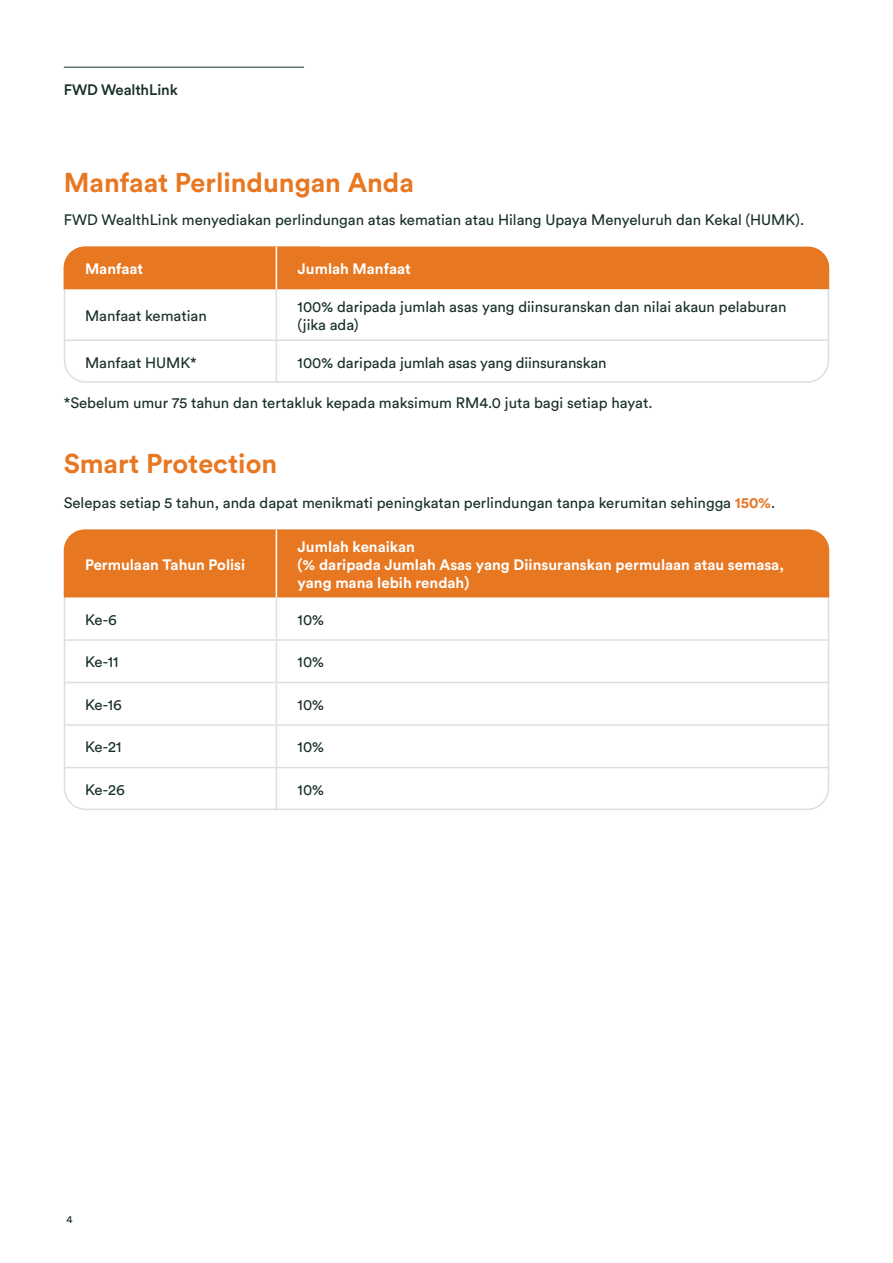
<style>
.page{position:relative;width:893px;height:1263px;background:#fff}
.page>*{position:absolute;margin:0;border:0;box-sizing:border-box;transform-origin:0 0}
.t1{font:700 27px "FWD Circular";color:#e87722}
.t2{font:15px/18px "FWD Circular";color:#183028}
.t3{font:700 15px/18px "FWD Circular";color:#fff}
.t4{font:500 15px "FWD Circular";letter-spacing:-.005em;color:#183028}
.t5{font:10.5px "FWD Circular";color:#183028}
.s1{font-weight:700;color:#e87722}
</style>
<div class="page">
<hr style="left:64px;top:67px;width:240px;height:1px;background:#183028">
<div style="left:64px;top:247px;width:765px;height:136px;border:2px solid #dbdfe1;border-radius:21px"></div>
<div style="left:64px;top:529px;width:765px;height:68px;background:#e87722"></div>
<div style="left:64px;top:247px;width:765px;height:42px;background:#e87722"></div>
<hr style="left:276px;top:289px;width:1px;height:50px;background:#dbdfe1">
<hr style="left:64px;top:339px;width:212px;height:2px;background:#dbdfe1">
<hr style="left:276px;top:339px;width:553px;height:2px;background:#dbdfe1">
<hr style="left:276px;top:341px;width:1px;height:42px;background:#dbdfe1">
<hr style="left:276px;top:247px;width:1px;height:42px;background:#fff">
<hr style="left:276px;top:597px;width:1px;height:42px;background:#dbdfe1">
<hr style="left:64px;top:639px;width:212px;height:2px;background:#dbdfe1">
<hr style="left:276px;top:639px;width:553px;height:2px;background:#dbdfe1">
<hr style="left:276px;top:641px;width:1px;height:41px;background:#dbdfe1">
<hr style="left:64px;top:682px;width:212px;height:1px;background:#dbdfe1">
<hr style="left:276px;top:682px;width:553px;height:1px;background:#dbdfe1">
<hr style="left:276px;top:683px;width:1px;height:41px;background:#dbdfe1">
<hr style="left:64px;top:724px;width:212px;height:2px;background:#dbdfe1">
<hr style="left:276px;top:724px;width:553px;height:2px;background:#dbdfe1">
<hr style="left:276px;top:726px;width:1px;height:41px;background:#dbdfe1">
<hr style="left:64px;top:767px;width:212px;height:1px;background:#dbdfe1">
<hr style="left:276px;top:767px;width:553px;height:1px;background:#dbdfe1">
<hr style="left:276px;top:768px;width:1px;height:42px;background:#dbdfe1">
<hr style="left:276px;top:529px;width:1px;height:68px;background:#fff">
<p class="t4" style="left:64px;top:79px;width:116px">FWD WealthLink</p>
<h1 class="t1" style="left:64px;top:164px;width:352px">Manfaat Perlindungan Anda</h1>
<p class="t2" style="left:64px;top:210px;width:742px">FWD WealthLink menyediakan perlindungan atas kematian atau Hilang Upaya Menyeluruh dan Kekal (HUMK).</p>
<p class="t3" style="left:85px;top:259px;width:60px">Manfaat</p>
<p class="t3" style="left:298px;top:259px;width:115px">Jumlah Manfaat</p>
<p class="t2" style="left:85px;top:306px;width:123px">Manfaat kematian</p>
<p class="t2" style="left:298px;top:297px;width:490px">100% daripada jumlah asas yang diinsuranskan dan nilai akaun pelaburan (jika ada)</p>
<p class="t2" style="left:85px;top:353px;width:113px">Manfaat HUMK*</p>
<p class="t2" style="left:298px;top:353px;width:310px">100% daripada jumlah asas yang diinsuranskan</p>
<p class="t2" style="left:64px;top:393px;width:590px">*Sebelum umur 75 tahun dan tertakluk kepada maksimum RM4.0 juta bagi setiap hayat.</p>
<h1 class="t1" style="left:64px;top:445px;width:215px">Smart Protection</h1>
<p class="t2" style="left:64px;top:493px;width:713px">Selepas setiap 5 tahun, anda dapat menikmati peningkatan perlindungan tanpa kerumitan sehingga <span class="s1">150%</span>.</p>
<p class="t3" style="left:85px;top:555px;width:162px">Permulaan Tahun Polisi</p>
<p class="t3" style="left:298px;top:537px;width:488px">Jumlah kenaikan<br>(% daripada Jumlah Asas yang Diinsuranskan permulaan atau semasa, yang mana lebih rendah)</p>
<p class="t2" style="left:85px;top:610px;width:33px">Ke-6</p>
<p class="t2" style="left:298px;top:610px;width:28px">10%</p>
<p class="t2" style="left:85px;top:652px;width:35px">Ke-11</p>
<p class="t2" style="left:298px;top:652px;width:28px">10%</p>
<p class="t2" style="left:85px;top:695px;width:38px">Ke-16</p>
<p class="t2" style="left:298px;top:695px;width:28px">10%</p>
<p class="t2" style="left:85px;top:737px;width:38px">Ke-21</p>
<p class="t2" style="left:298px;top:737px;width:28px">10%</p>
<p class="t2" style="left:85px;top:780px;width:41px">Ke-26</p>
<p class="t2" style="left:298px;top:780px;width:28px">10%</p>
<p class="t5" style="left:66px;top:1212px;width:8px">4</p>
</div>
